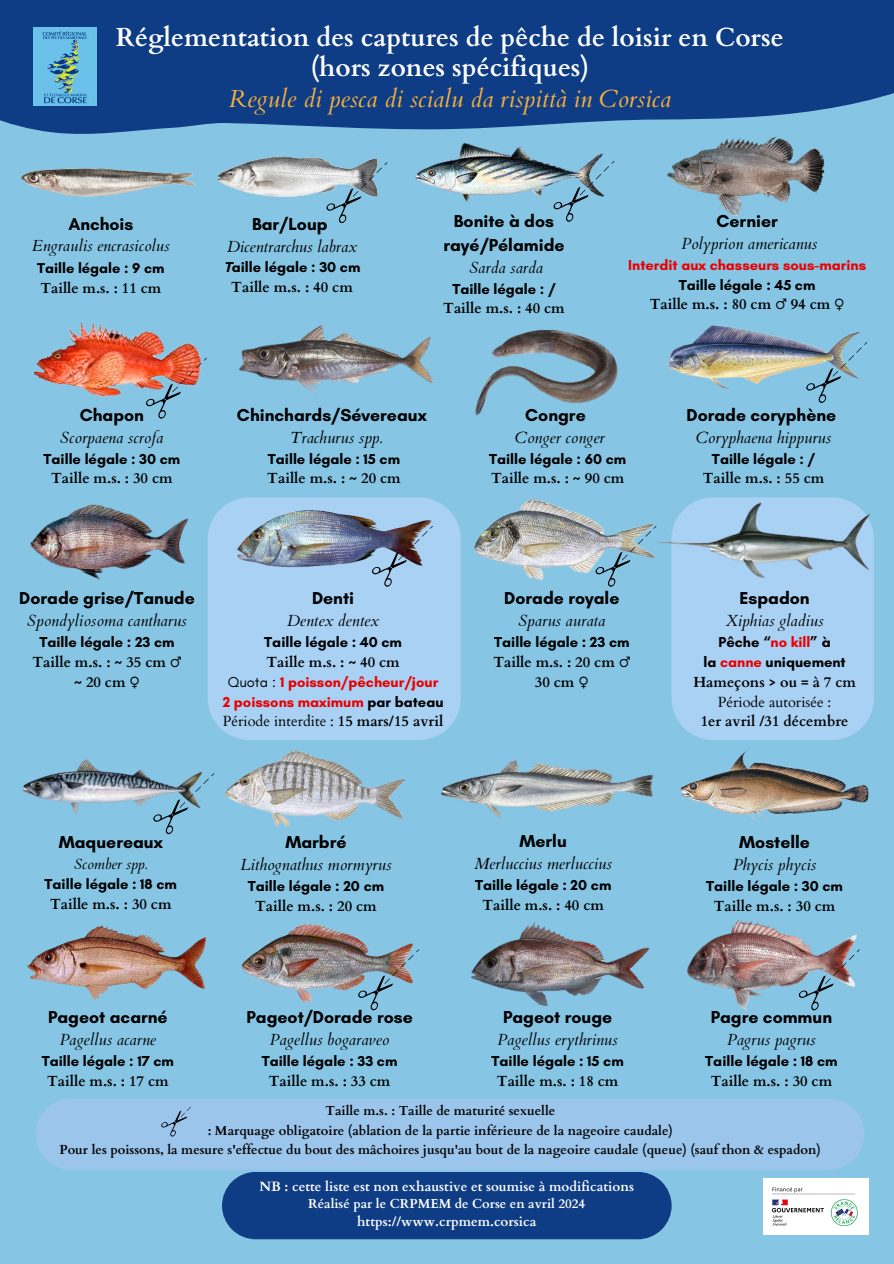
<style>
.page{position:relative;width:894px;height:1264px;background:#fff}
.page>*{position:absolute;margin:0;border:0;box-sizing:border-box;transform-origin:0 0}
.t1{font:700 26.1px/30.5px "Cardo";color:#fff;text-align:center}
.t2{font:italic 24.6px "Cardo";color:#fbb03b}
.t3{font:700 17.55px/24.2px "Glacial Indifference";color:#000;text-align:center}
.t4{font:italic 16.05px "Cardo";color:#000}
.t5{font:700 14.7px/19.8px "Glacial Indifference";color:#000;text-align:center}
.t6{font:700 14.7px/19.8px "Cardo";color:#000;text-align:center}
.t7{font:700 14.7px/19.8px "Glacial Indifference";color:#ea0000;text-align:center}
.t8{font:700 14.55px/19.8px "Glacial Indifference";color:#000}
.t9{font:700 13.5px "Cardo";color:#fff}
.t10{font:700 13.05px "Cardo";color:#000}
.t11{font:700 13.05px "Cardo";color:#fff}
.s1{font-family:"Cardo"}
.s2{font-family:"Glacial Indifference"}
.s3{color:#000}
.s4{font-family:"Cardo";color:#000}
.s5{font-weight:400;color:#000}
.s6{font-family:"Cardo";font-weight:400;color:#000}
.s7{font-family:"Cardo";font-weight:400;font-style:italic}
.s8{font-family:"Glacial Indifference";color:#ea0000}
.s9{font-weight:400}
</style>
<div class="page">
<div style="left:0;top:0;width:893px;height:1263px;background:#86c5e4"></div>
<svg style="left:0;top:0;width:893px;height:134px;background:#18488d"></svg>
<img style="left:763px;top:1178px;width:105px;height:56px">
<img style="left:21px;top:168px;width:175px;height:29px">
<img style="left:239px;top:325px;width:195px;height:68px">
<img style="left:475px;top:329px;width:143px;height:87px">
<img style="left:663px;top:132px;width:167px;height:85px">
<img style="left:30px;top:504px;width:159px;height:76px">
<div style="left:208px;top:497px;width:252px;height:243px;background:#a9d1f4;border-radius:42px"></div>
<div style="left:671px;top:497px;width:202px;height:243px;background:#a9d1f4;border-radius:42px"></div>
<img style="left:661px;top:497px;width:210px;height:82px">
<img style="left:680px;top:750px;width:189px;height:72px">
<img style="left:441px;top:760px;width:213px;height:58px">
<img style="left:225px;top:749px;width:181px;height:78px">
<img style="left:217px;top:156px;width:160px;height:41px">
<svg style="left:324px;top:159px;width:64px;height:65px"></svg>
<img style="left:27px;top:925px;width:180px;height:77px">
<img style="left:471px;top:922px;width:177px;height:83px">
<img style="left:227px;top:497px;width:214px;height:71px">
<img style="left:474px;top:497px;width:187px;height:84px">
<img style="left:415px;top:143px;width:189px;height:59px">
<svg style="left:551px;top:158px;width:64px;height:64px"></svg>
<img style="left:668px;top:325px;width:193px;height:65px">
<img style="left:804px;top:339px;width:64px;height:64px">
<img style="left:33px;top:320px;width:167px;height:77px">
<img style="left:144px;top:355px;width:63px;height:64px">
<svg style="left:370px;top:523px;width:65px;height:64px"></svg>
<svg style="left:593px;top:523px;width:66px;height:64px"></svg>
<img style="left:22px;top:759px;width:129px;height:55px">
<svg style="left:151px;top:772px;width:64px;height:63px"></svg>
<img style="left:241px;top:923px;width:173px;height:80px">
<img style="left:356px;top:946px;width:63px;height:65px">
<img style="left:686px;top:919px;width:171px;height:92px">
<svg style="left:796px;top:946px;width:64px;height:65px"></svg>
<div style="left:36px;top:1099px;width:828px;height:70px;background:#9bc5eb"></div>
<svg style="left:160px;top:1100px;width:37px;height:37px"></svg>
<img style="left:33px;top:27px;width:63px;height:78px">
<div style="left:222px;top:1172px;width:449px;height:67px;background:#0e3d85"></div>
<p class="t1" style="left:116px;top:23px;width:669px">Réglementation des captures de pêche de loisir en Corse (hors zones spécifiques)</p>
<p class="t2" style="left:229px;top:82px;width:443px">Regule di pesca di scialu da rispittà in Corsica</p>
<p class="t3" style="left:68px;top:212px;width:66px">Anchois</p>
<p class="t4" style="left:32px;top:235px;width:139px">Engraulis encrasicolus</p>
<p class="t8" style="left:37px;top:258px;width:129px">Taille légale : 9 cm<br><span class="s1">Taille m.s. : 11 cm</span></p>
<h2 class="t3" style="left:80px;top:402px;width:66px">Chapon</h2>
<h2 class="t4" style="left:60px;top:427px;width:105px">Scorpaena scrofa</h2>
<h2 class="t5" style="left:44px;top:448px;width:138px">Taille légale : 30 cm<br><span class="s1">Taille m.s. : 30 cm</span></h2>
<h4 class="t3" style="left:252px;top:211px;width:77px">Bar/Loup</h4>
<h4 class="t4" style="left:227px;top:236px;width:131px">Dicentrarchus labrax</h4>
<h4 class="t5" style="left:224px;top:257px;width:138px">Taille légale : 30 cm<br><span class="s1">Taille m.s. : 40 cm</span></h4>
<h2 class="t3" style="left:443px;top:208px;width:123px">Bonite à dos rayé/Pélamide</h2>
<h2 class="t4" style="left:469px;top:257px;width:75px">Sarda sarda</h2>
<h2 class="t6" style="left:443px;top:279px;width:123px"><span class="s2">Taille légale : /<br></span>Taille m.s. : 40 cm</h2>
<p class="t3" style="left:716px;top:209px;width:63px">Cernier</p>
<p class="t4" style="left:681px;top:233px;width:137px">Polyprion americanus</p>
<p class="t7" style="left:628px;top:255px;width:239px">Interdit aux chasseurs sous-marins<br><span class="s3">Taille légale : 45 cm<br></span><span class="s4">Taille m.s. : 80 cm ♂ 94 cm ♀</span></p>
<p class="t3" style="left:237px;top:402px;width:191px">Chinchards/Sévereaux</p>
<p class="t4" style="left:290px;top:427px;width:93px">Trachurus spp.</p>
<p class="t5" style="left:267px;top:448px;width:135px;text-align:left">Taille légale : 15 cm<br><span class="s1">Taille m.s. : ~ 20 cm</span></p>
<p class="t3" style="left:525px;top:402px;width:62px">Congre</p>
<p class="t4" style="left:515px;top:427px;width:91px">Conger conger</p>
<p class="t5" style="left:489px;top:448px;width:139px;text-align:left">Taille légale : 60 cm<br><span class="s1">Taille m.s. : ~ 90 cm</span></p>
<h4 class="t3" style="left:686px;top:402px;width:151px">Dorade coryphène</h4>
<h4 class="t4" style="left:695px;top:427px;width:137px">Coryphaena hippurus</h4>
<h4 class="t6" style="left:702px;top:449px;width:123px"><span class="s2">Taille légale : /<br></span>Taille m.s. : 55 cm</h4>
<p class="t3" style="left:19px;top:586px;width:177px">Dorade grise/Tanude</p>
<p class="t4" style="left:27px;top:610px;width:161px">Spondyliosoma cantharus</p>
<p class="t6" style="left:33px;top:632px;width:150px"><span class="s2">Taille légale : 23 cm<br></span>Taille m.s. : ~ 35 cm ♂ ~20cm♀</p>
<p class="t3" style="left:312px;top:586px;width:44px">Denti</p>
<p class="t4" style="left:287px;top:610px;width:93px">Dentex dentex</p>
<p class="t7" style="left:223px;top:632px;width:222px"><span class="s3">Taille légale : 40 cm<br></span><span class="s4">Taille m.s. : ~ 40 cm<br></span><span class="s5">Quota :</span> 1 poisson/pêcheur/jour<br>2 poissons maximum <span class="s3">par bateau<br></span><span class="s6">Période interdite :</span> <span class="s4">15 mars/15 avril</span></p>
<h2 class="t3" style="left:504px;top:586px;width:117px">Dorade royale</h2>
<h2 class="t4" style="left:518px;top:610px;width:88px">Sparus aurata</h2>
<h2 class="t6" style="left:493px;top:632px;width:138px"><span class="s2">Taille légale : 23 cm<br></span>Taille m.s. : 20 cm ♂<br>30 cm ♀</h2>
<p class="t3" style="left:59px;top:830px;width:105px">Maquereaux</p>
<p class="t5" style="left:45px;top:854px;width:134px"><span class="s7">Scomber spp.<br></span>Taille légale : 18 cm<br><span class="s1">Taille m.s. : 30 cm</span></p>
<h2 class="t3" style="left:48px;top:1004px;width:121px">Pageot acarné</h2>
<h2 class="t4" style="left:60px;top:1029px;width:98px">Pagellus acarne</h2>
<h2 class="t5" style="left:42px;top:1050px;width:134px">Taille légale : 17 cm<br><span class="s1">Taille m.s. : 17 cm</span></h2>
<p class="t3" style="left:285px;top:830px;width:63px">Marbré</p>
<p class="t4" style="left:240px;top:854px;width:153px">Lithognathus mormyrus</p>
<p class="t5" style="left:248px;top:876px;width:138px">Taille légale : 20 cm<br><span class="s1">Taille m.s. : 20 cm</span></p>
<p class="t3" style="left:246px;top:1004px;width:168px">Pageot/Dorade rose</p>
<p class="t4" style="left:270px;top:1029px;width:121px">Pagellus bogaraveo</p>
<p class="t5" style="left:262px;top:1050px;width:137px">Taille légale : 33 cm<br><span class="s1">Taille m.s. : 33 cm</span></p>
<h4 class="t3" style="left:519px;top:829px;width:49px">Merlu</h4>
<h4 class="t4" style="left:474px;top:853px;width:139px">Merluccius merluccius</h4>
<h4 class="t5" style="left:475px;top:875px;width:138px">Taille légale : 20 cm<br><span class="s1">Taille m.s. : 40 cm</span></h4>
<h4 class="t3" style="left:503px;top:1004px;width:111px">Pageot rouge</h4>
<h4 class="t4" style="left:497px;top:1029px;width:121px">Pagellus erythrinus</h4>
<h4 class="t5" style="left:491px;top:1050px;width:134px">Taille légale : 15 cm<br><span class="s1">Taille m.s. : 18 cm</span></h4>
<h4 class="t3" style="left:739px;top:586px;width:72px">Espadon</h4>
<h4 class="t4" style="left:725px;top:610px;width:100px">Xiphias gladius</h4>
<h4 class="t6" style="left:693px;top:632px;width:164px"><span class="s2">Pêche “</span><span class="s8">no kill</span><span class="s2">” à<br>la</span> <span class="s8">canne</span> <span class="s2">uniquement<br></span>Hameçons &gt; ou = à 7 cm<br><span class="s9">Période autorisée :<br></span>1er avril /31 décembre</h4>
<p class="t3" style="left:739px;top:830px;width:72px">Mostelle</p>
<p class="t4" style="left:732px;top:854px;width:85px">Phycis phycis</p>
<p class="t5" style="left:706px;top:876px;width:138px">Taille légale : 30 cm<br><span class="s1">Taille m.s. : 30 cm</span></p>
<p class="t3" style="left:710px;top:1004px;width:123px">Pagre commun</p>
<p class="t4" style="left:727px;top:1029px;width:90px">Pagrus pagrus</p>
<p class="t5" style="left:705px;top:1050px;width:134px">Taille légale : 18 cm<br><span class="s1">Taille m.s. : 30 cm</span></p>
<h4 class="t10" style="left:325px;top:1102px;width:231px">Taille m.s. : Taille de maturité sexuelle</h4>
<p class="t10" style="left:208px;top:1121px;width:466px">: Marquage obligatoire (ablation de la partie inférieure de la nageoire caudale)</p>
<p class="t10" style="left:59px;top:1141px;width:762px">Pour les poissons, la mesure s'effectue du bout des mâchoires jusqu'au bout de la nageoire caudale (queue) (sauf thon &amp; espadon)</p>
<p class="t9" style="left:259px;top:1177px;width:376px">NB : cette liste est non exhaustive et soumise à modifications</p>
<p class="t11" style="left:308px;top:1194px;width:278px">Réalisé par le CRPMEM de Corse en avril 2024</p>
<p class="t9" style="left:357px;top:1212px;width:181px">https://www.crpmem.corsica</p>
</div>
